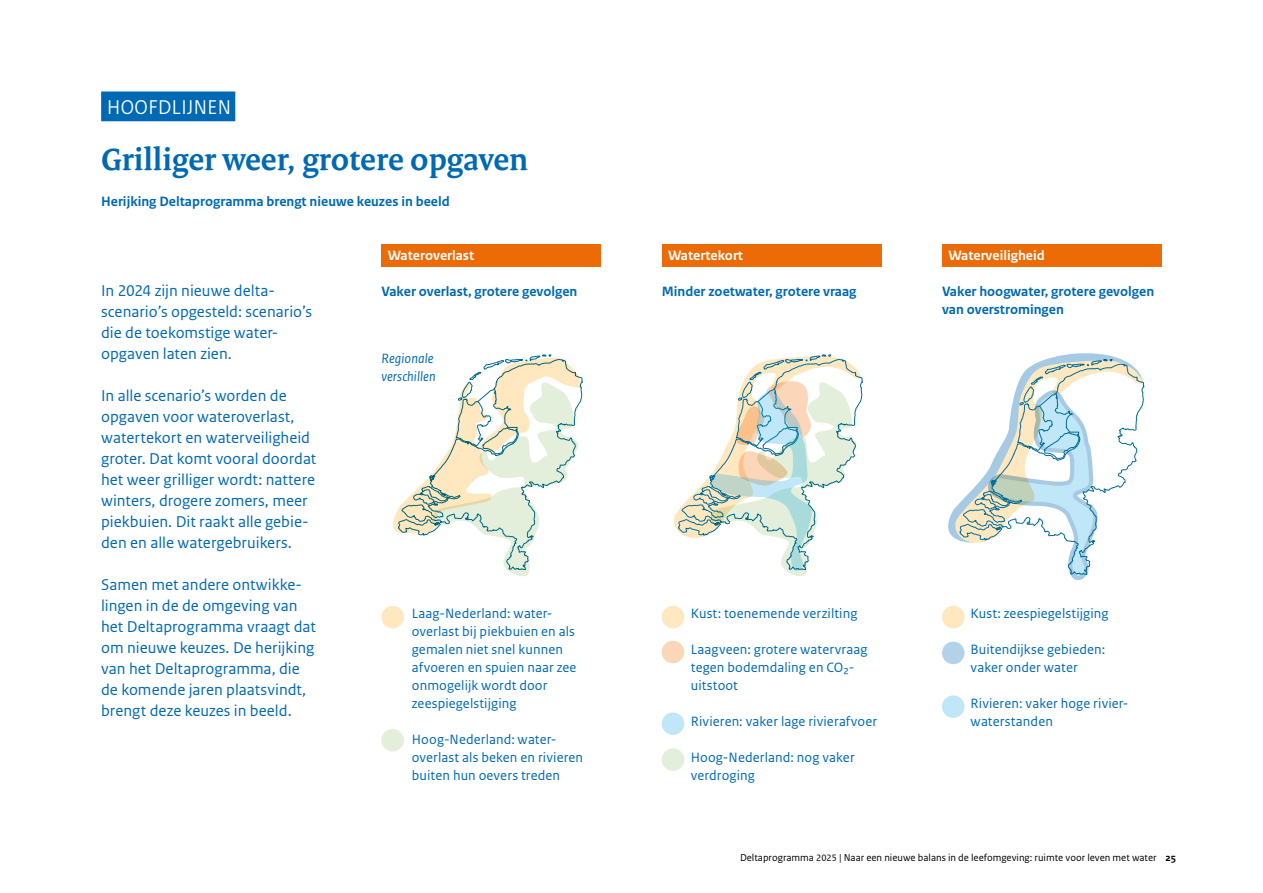
<style>
.page{position:relative;width:1263px;height:893px;background:#fff}
.page>*{position:absolute;margin:0;border:0;box-sizing:border-box;transform-origin:0 0}
.t1{font:700 33px "Rijksoverheid Serif";color:#0069b3}
.t2{font:21px "Rijksoverheid Sans Heading";letter-spacing:.02em;color:#fff}
.t3{font:16.5px/21px "Rijksoverheid Sans Text";color:#0069b3}
.t4{font:14.25px/18px "Rijksoverheid Sans Text";letter-spacing:.01em;color:#0069b3}
.t5{font:700 14.25px/18px "Rijksoverheid Sans Text";color:#0069b3}
.t6{font:700 14.25px "Rijksoverheid Sans Text";color:#fff}
.t7{font:italic 14.25px/18px "Rijksoverheid Sans Text";letter-spacing:.005em;color:#0069b3}
.t8{font:10.5px "Rijksoverheid Sans Text";color:#000}
.s1{font-size:9.75px}
.s2{font-weight:700}
</style>
<div class="page">
<div style="left:942px;top:606px;width:22px;height:22px;background:#ffe7c0;border-radius:50%"></div>
<div style="left:942px;top:642px;width:22px;height:22px;background:#b3d2e8;border-radius:50%"></div>
<div style="left:942px;top:695px;width:22px;height:23px;background:#c0e7f8;border-radius:50%"></div>
<div style="left:662px;top:748px;width:22px;height:23px;background:#e3efda;border-radius:50%"></div>
<div style="left:662px;top:606px;width:22px;height:22px;background:#ffe7c0;border-radius:50%"></div>
<div style="left:662px;top:641px;width:22px;height:22px;background:#fcd6b8;border-radius:50%"></div>
<div style="left:662px;top:712px;width:22px;height:23px;background:#c0e7f8;border-radius:50%"></div>
<div style="left:381px;top:606px;width:23px;height:22px;background:#ffe7c0;border-radius:50%"></div>
<div style="left:381px;top:729px;width:23px;height:22px;background:#e3efda;border-radius:50%"></div>
<svg style="left:393px;top:355px;width:190px;height:221px"></svg>
<svg style="left:674px;top:355px;width:189px;height:221px"></svg>
<svg style="left:948px;top:353px;width:196px;height:227px"></svg>
<div style="left:381px;top:245px;width:220px;height:22px;background:#ed6b06"></div>
<div style="left:662px;top:245px;width:219px;height:22px;background:#ed6b06"></div>
<div style="left:942px;top:245px;width:220px;height:22px;background:#ed6b06"></div>
<div style="left:101px;top:92px;width:134px;height:29px;background:#0069b3"></div>
<p class="t2" style="left:107px;top:95px;width:125px">HOOFDLIJNEN</p>
<h1 class="t1" style="left:101px;top:140px;width:429px">Grilliger weer, grotere opgaven</h1>
<p class="t5" style="left:101px;top:193px;width:350px">Herijking Deltaprogramma brengt nieuwe keuzes in beeld</p>
<p class="t3" style="left:101px;top:281px;width:212px">In 2024 zijn nieuwe delta&shy;scenario’s opgesteld: scenario’s die de toekomstige water&shy;opgaven laten zien.</p>
<p class="t3" style="left:101px;top:386px;width:217px">In alle scenario’s worden de opgaven voor wateroverlast, watertekort en waterveiligheid groter. Dat komt vooral doordat het weer grilliger wordt: nattere winters, drogere zomers, meer piekbuien. Dit raakt alle gebie&shy;den en alle watergebruikers.</p>
<p class="t3" style="left:101px;top:575px;width:216px">Samen met andere ontwikke&shy;lingen in de de omgeving van het Deltaprogramma vraagt dat om nieuwe keuzes. De herijking van het Deltaprogramma, die de komende jaren plaatsvindt, brengt deze keuzes in beeld.</p>
<p class="t6" style="left:388px;top:248px;width:88px">Wateroverlast</p>
<p class="t5" style="left:381px;top:283px;width:198px">Vaker overlast, grotere gevolgen</p>
<p class="t7" style="left:381px;top:350px;width:56px">Regionale verschillen</p>
<p class="t4" style="left:412px;top:605px;width:166px">Laag-Nederland: water&shy;overlast bij piekbuien en als gemalen niet snel kunnen afvoeren en spuien naar zee onmogelijk wordt door zeespiegelstijging</p>
<p class="t4" style="left:412px;top:731px;width:173px">Hoog-Nederland: water&shy;overlast als beken en rivieren buiten hun oevers treden</p>
<p class="t6" style="left:668px;top:248px;width:76px">Watertekort</p>
<p class="t5" style="left:662px;top:283px;width:196px">Minder zoetwater, grotere vraag</p>
<p class="t6" style="left:948px;top:248px;width:98px">Waterveiligheid</p>
<p class="t5" style="left:942px;top:283px;width:214px">Vaker hoogwater, grotere gevolgen van overstromingen</p>
<p class="t4" style="left:691px;top:605px;width:168px">Kust: toenemende verzilting</p>
<p class="t4" style="left:691px;top:641px;width:178px">Laagveen: grotere watervraag tegen bodemdaling en CO2- uitstoot</p>
<p class="t4" style="left:691px;top:713px;width:188px">Rivieren: vaker lage rivierafvoer</p>
<p class="t4" style="left:691px;top:749px;width:165px">Hoog-Nederland: nog vaker verdroging</p>
<p class="t4" style="left:970px;top:605px;width:139px">Kust: zeespiegelstijging</p>
<p class="t4" style="left:970px;top:641px;width:136px">Buitendijkse gebieden: vaker onder water</p>
<p class="t4" style="left:970px;top:695px;width:159px">Rivieren: vaker hoge rivier&shy;waterstanden</p>
<p class="t8" style="left:740px;top:852px;width:438px">Deltaprogramma <span class="s1">2025</span> | Naar een nieuwe balans in de leefomgeving: ruimte voor leven met water <span class="s2">25</span></p>
</div>
